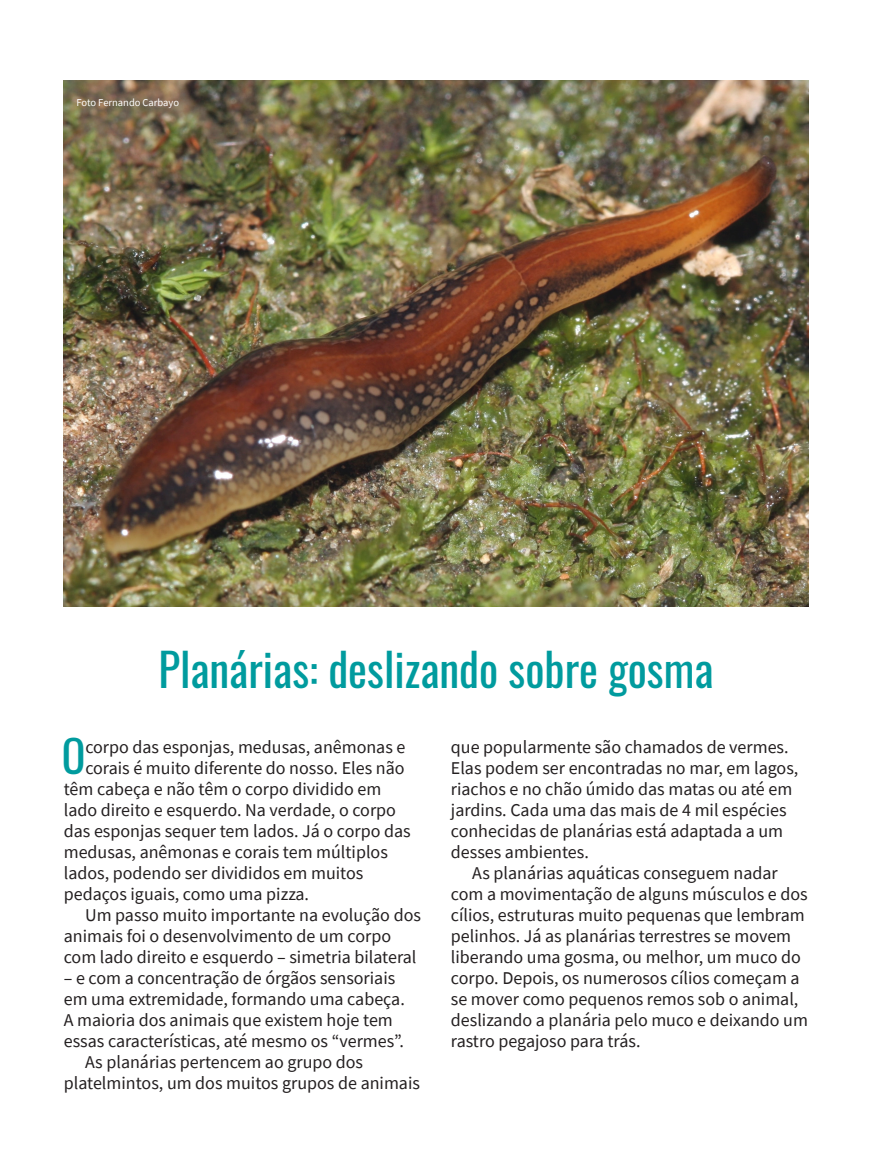
<style>
.page{position:relative;width:872px;height:1170px;background:#fff}
.page>*{position:absolute;margin:0;border:0;box-sizing:border-box;transform-origin:0 0}
.t1{font:45px "Oswald";color:#009b9e}
.t2{font:43.95px "Oswald";color:#009b9e}
.t3{font:18px/21px "Source Sans Pro";color:#231f20}
.t4{font:10.5px "Source Sans Pro";color:#fff}
</style>
<div class="page">
<img style="left:64px;top:81px;width:744px;height:526px">
<p class="t4" style="left:77px;top:96px;width:104px">Foto Fernando Carbayo</p>
<p class="t1" style="left:158px;top:629px;width:556px">Planárias: deslizando sobre gosma</p>
<p class="t2" style="left:62px;top:716px;width:25px">O</p>
<p class="t3" style="left:85px;top:736px;width:321px">corpo das esponjas, medusas, anêmonas e</p>
<p class="t3" style="left:85px;top:757px;width:321px">corais é muito diferente do nosso. Eles não</p>
<p class="t3" style="left:64px;top:778px;width:319px">têm cabeça e não têm o corpo dividido em</p>
<p class="t3" style="left:64px;top:799px;width:334px">lado direito e esquerdo. Na verdade, o corpo</p>
<p class="t3" style="left:64px;top:820px;width:348px">das esponjas sequer tem lados. Já o corpo das</p>
<p class="t3" style="left:64px;top:841px;width:325px">medusas, anêmonas e corais tem múltiplos</p>
<p class="t3" style="left:64px;top:862px;width:301px">lados, podendo ser divididos em muitos</p>
<p class="t3" style="left:64px;top:883px;width:247px">pedaços iguais, como uma pizza.</p>
<p class="t3" style="left:64px;top:904px;width:359px;text-indent:21px">Um passo muito importante na evolução dos animais foi o desenvolvimento de um corpo com lado direito e esquerdo – simetria bilateral</p>
<p class="t3" style="left:64px;top:967px;width:342px">– e com a concentração de órgãos sensoriais em uma extremidade, formando uma cabeça.<br>A maioria dos animais que existem hoje tem essas características, até mesmo os “vermes”.</p>
<p class="t3" style="left:64px;top:1051px;width:358px;text-indent:21px">As planárias pertencem ao grupo dos platelmintos, um dos muitos grupos de animais</p>
<p class="t3" style="left:451px;top:736px;width:349px">que popularmente são chamados de vermes.<br>Elas podem ser encontradas no mar, em lagos, riachos e no chão úmido das matas ou até em jardins. Cada uma das mais de 4 mil espécies conhecidas de planárias está adaptada a um desses ambientes.</p>
<p class="t3" style="left:451px;top:862px;width:359px;text-indent:21px">As planárias aquáticas conseguem nadar com a movimentação de alguns músculos e dos cílios, estruturas muito pequenas que lembram pelinhos. Já as planárias terrestres se movem liberando uma gosma, ou melhor, um muco do corpo. Depois, os numerosos cílios começam a se mover como pequenos remos sob o animal, deslizando a planária pelo muco e deixando um rastro pegajoso para trás.</p>
</div>
